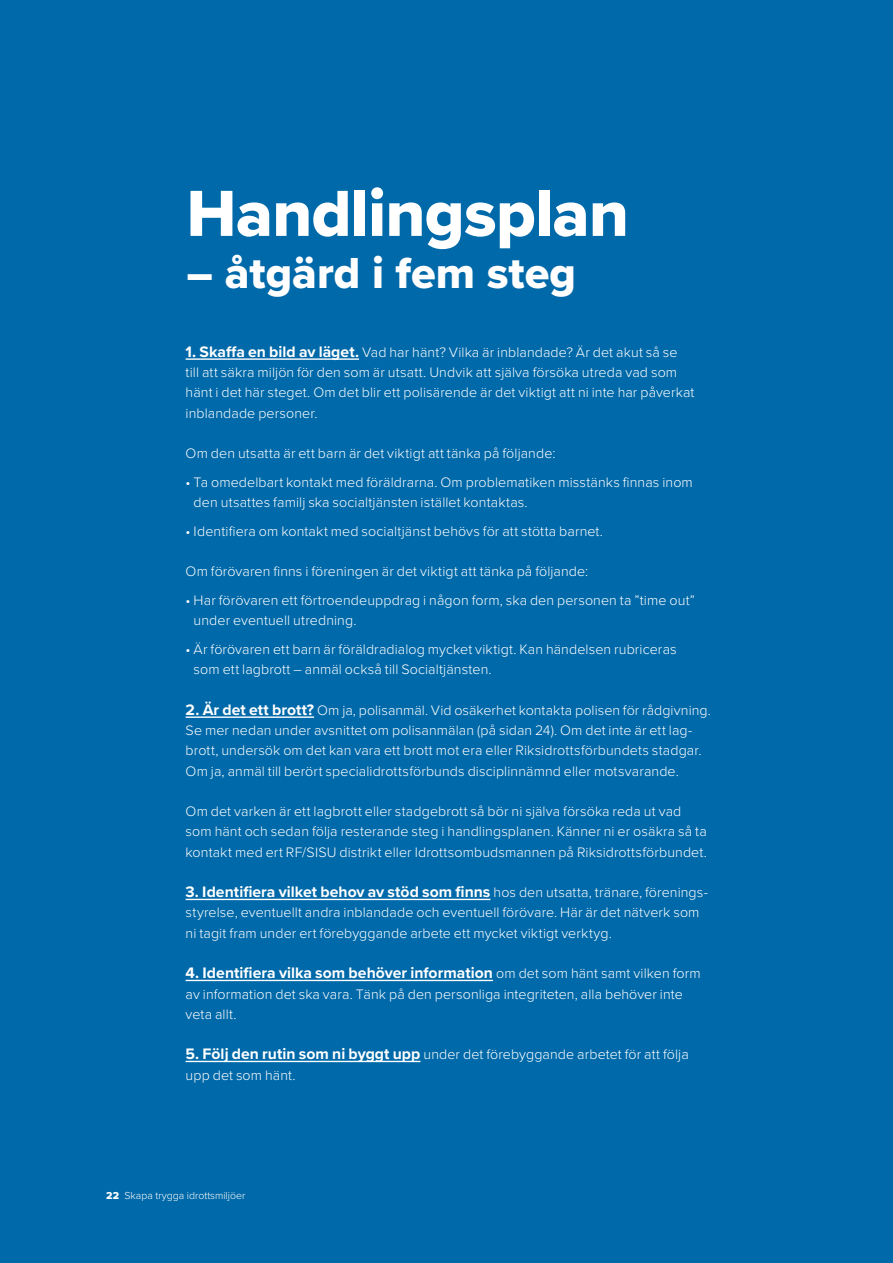
<style>
.page{position:relative;width:893px;height:1263px;background:#0069a9}
.page>*{position:absolute;margin:0;border:0;box-sizing:border-box;transform-origin:0 0}
.t1{font:67.5px "Proxima Nova Extrabld";letter-spacing:-.01em;color:#fff}
.t2{font:45px "Proxima Nova Extrabld";color:#fff}
.t3{font:700 15.75px "Proxima Nova";letter-spacing:.005em;color:#fff}
.t4{font:300 14.25px/20.2px "Proxima Nova";letter-spacing:.005em;color:#fff}
.t5{font:300 10.5px "Proxima Nova";color:#fff}
.s1{font-weight:700;font-size:15.75px}
.s2{font-weight:300;font-size:14.25px}
.s3{font-family:"Proxima Nova Extrabld";font-weight:400}
</style>
<div class="page">
<hr style="left:186px;top:358px;width:173px;height:2px;background:#fff">
<hr style="left:186px;top:716px;width:128px;height:2px;background:#fff">
<hr style="left:186px;top:899px;width:304px;height:1px;background:#fff">
<hr style="left:186px;top:980px;width:307px;height:1px;background:#fff">
<hr style="left:186px;top:1061px;width:234px;height:1px;background:#fff">
<h1 class="t1" style="left:186px;top:163px;width:444px">Handlingsplan</h1>
<h2 class="t2" style="left:186px;top:240px;width:391px">– åtgärd i fem steg</h2>
<p class="t4" style="left:186px;top:341px;width:510px"><span class="s1">1. Skaffa en bild av läget.</span> Vad har hänt? Vilka är inblandade? Är det akut så se till att säkra miljön för den som är utsatt. Undvik att själva försöka utreda vad som hänt i det här steget. Om det blir ett polisärende är det viktigt att ni inte har påverkat inblandade personer.</p>
<p class="t4" style="left:186px;top:442px;width:371px">Om den utsatta är ett barn är det viktigt att tänka på följande:</p>
<p class="t4" style="left:194px;top:471px;width:501px;text-indent:-8px">• Ta omedelbart kontakt med föräldrarna. Om problematiken misstänks finnas inom den utsattes familj ska socialtjänsten istället kontaktas.</p>
<p class="t4" style="left:186px;top:520px;width:419px">• Identifiera om kontakt med socialtjänst behövs för att stötta barnet.</p>
<p class="t4" style="left:186px;top:561px;width:404px">Om förövaren finns i föreningen är det viktigt att tänka på följande:</p>
<p class="t4" style="left:194px;top:589px;width:503px;text-indent:-8px">• Har förövaren ett förtroendeuppdrag i någon form, ska den personen ta ”time out” under eventuell utredning.</p>
<p class="t4" style="left:194px;top:638px;width:485px;text-indent:-8px">• Är förövaren ett barn är föräldradialog mycket viktigt. Kan händelsen rubriceras som ett lagbrott – anmäl också till Socialtjänsten.</p>
<p class="t4" style="left:186px;top:699px;width:527px"><span class="s1">2. Är det ett brott?</span> Om ja, polisanmäl. Vid osäkerhet kontakta polisen för rådgivning.<br>Se mer nedan under avsnittet om polisanmälan (på sidan 24). Om det inte är ett lag&shy;brott, undersök om det kan vara ett brott mot era eller Riksidrottsförbundets stadgar.<br>Om ja, anmäl till berört specialidrottsförbunds disciplinnämnd eller motsvarande.</p>
<p class="t4" style="left:186px;top:800px;width:523px">Om det varken är ett lagbrott eller stadgebrott så bör ni själva försöka reda ut vad som hänt och sedan följa resterande steg i handlingsplanen. Känner ni er osäkra så ta kontakt med ert RF/SISU distrikt eller Idrottsombudsmannen på Riksidrottsförbundet.</p>
<p class="t3" style="left:186px;top:880px;width:524px">3. Identifiera vilket behov av stöd som finns <span class="s2">hos den utsatta, tränare, förenings-</span></p>
<p class="t4" style="left:186px;top:902px;width:515px">styrelse, eventuellt andra inblandade och eventuell förövare. Här är det nätverk som ni tagit fram under ert förebyggande arbete ett mycket viktigt verktyg.</p>
<p class="t3" style="left:186px;top:961px;width:516px">4. Identifiera vilka som behöver information <span class="s2">om det som hänt samt vilken form</span></p>
<p class="t4" style="left:186px;top:983px;width:499px">av information det ska vara. Tänk på den personliga integriteten, alla behöver inte veta allt.</p>
<p class="t4" style="left:186px;top:1043px;width:505px"><span class="s1">5. Följ den rutin som ni byggt upp</span> under det förebyggande arbetet för att följa upp det som hänt.</p>
<p class="t5" style="left:106px;top:1188px;width:141px"><span class="s3">22</span> Skapa trygga idrottsmiljöer</p>
</div>
